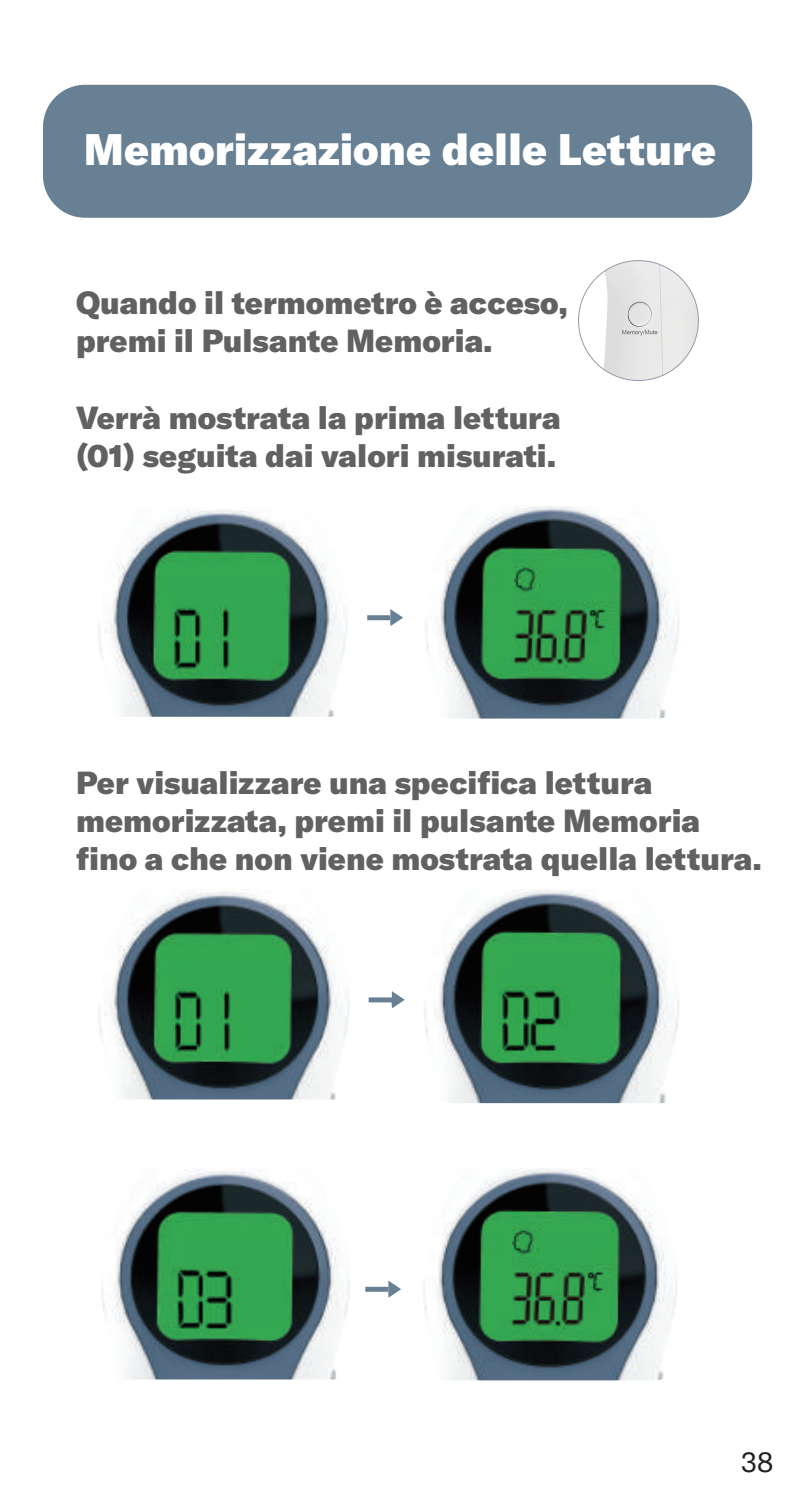
<style>
.page{position:relative;width:794px;height:1489px;background:#fff}
.page>*{position:absolute;margin:0;border:0;box-sizing:border-box;transform-origin:0 0}
.t1{font:900 43.4px "GT America";color:#fff}
.t2{font:900 31.5px/37.8px "GT America";color:#606160}
.t3{font:28px "GT America";color:#231f20}
</style>
<div class="page">
<div style="left:43px;top:85px;width:709px;height:133px;background:#678094;border-radius:42px"></div>
<img style="left:578px;top:260px;width:120px;height:120px;border-radius:60px">
<img style="left:98px;top:509px;width:250px;height:207px">
<img style="left:425px;top:506px;width:254px;height:212px">
<svg style="left:367px;top:609px;width:36px;height:17px"></svg>
<img style="left:98px;top:891px;width:251px;height:208px">
<svg style="left:369px;top:991px;width:36px;height:17px"></svg>
<img style="left:424px;top:889px;width:255px;height:214px">
<img style="left:423px;top:1168px;width:254px;height:212px">
<img style="left:101px;top:1170px;width:249px;height:209px">
<svg style="left:365px;top:1280px;width:36px;height:17px"></svg>
<h1 class="t1" style="left:84px;top:121px;width:634px">Memorizzazione delle Letture</h1>
<p class="t2" style="left:76px;top:283px;width:493px">Quando il termometro è acceso, premi il Pulsante Memoria.</p>
<p class="t2" style="left:76px;top:398px;width:486px">Verrà mostrata la prima lettura (01) seguita dai valori misurati.</p>
<p class="t2" style="left:76px;top:763px;width:687px">Per visualizzare una specifica lettura memorizzata, premi il pulsante Memoria fino a che non viene mostrata quella lettura.</p>
<p class="t3" style="left:741px;top:1445px;width:34px">38</p>
</div>
